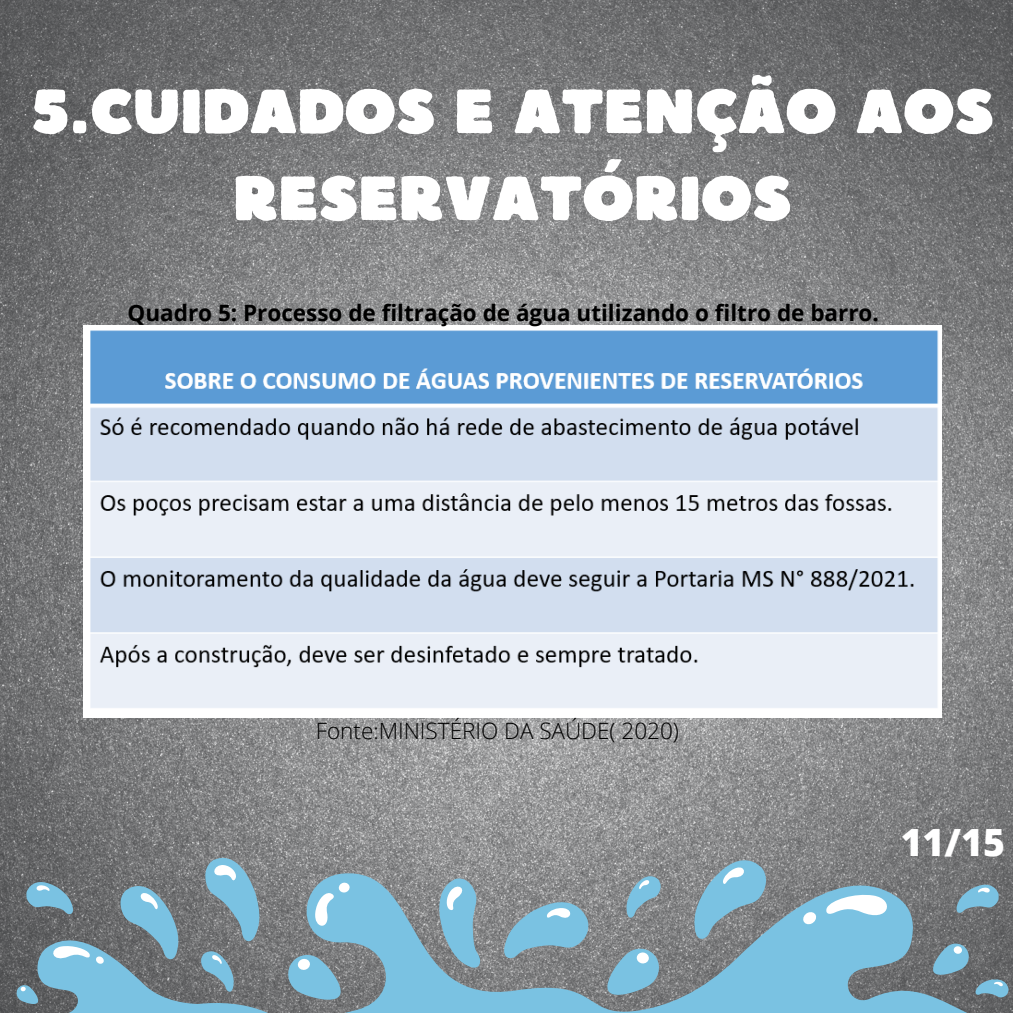
<style>
.page{position:relative;width:1013px;height:1013px;background:#fff}
.page>*{position:absolute;margin:0;border:0;box-sizing:border-box;transform-origin:0 0}
.t1{font:62.25px/86.9px "Boulder";color:#fff;text-align:center}
.t2{font:800 37.5px "Open Sans";color:#fff}
.t3{font:700 22.5px "Open Sans";color:#000}
.t4{font:300 22.5px "Open Sans";color:#000}
</style>
<div class="page">
<img style="left:0;top:0;width:1012px;height:1012px">
<svg style="left:7px;top:859px;width:1005px;height:153px;background:#79929e"></svg>
<svg style="left:285px;top:952px;width:60px;height:52px;background:#7da1b2"></svg>
<svg style="left:313px;top:882px;width:37px;height:48px"></svg>
<svg style="left:501px;top:886px;width:91px;height:74px;background:#85a3b1"></svg>
<svg style="left:825px;top:892px;width:70px;height:31px"></svg>
<svg style="left:802px;top:911px;width:14px;height:14px"></svg>
<svg style="left:428px;top:875px;width:54px;height:95px;background:#85a7b7"></svg>
<svg style="left:603px;top:945px;width:58px;height:55px;background:#80a4b4"></svg>
<svg style="left:693px;top:841px;width:77px;height:101px;background:#839fac"></svg>
<svg style="left:15px;top:983px;width:25px;height:23px"></svg>
<svg style="left:930px;top:941px;width:79px;height:58px;background:#6e818a"></svg>
<svg style="left:117px;top:870px;width:63px;height:93px;background:#76909d"></svg>
<svg style="left:955px;top:876px;width:45px;height:38px;background:#7795a4"></svg>
<svg style="left:199px;top:844px;width:62px;height:149px;background:#7c939e"></svg>
<svg style="left:48px;top:944px;width:56px;height:20px"></svg>
<svg style="left:24px;top:872px;width:50px;height:43px;background:#728f9d"></svg>
<svg style="left:625px;top:867px;width:38px;height:52px;background:#859fab"></svg>
<img style="left:83px;top:326px;width:858px;height:392px">
<p class="t1" style="left:31px;top:65px;width:964px">5.CUIDADOS E ATENÇÃO AOS<br>RESERVATÓRIOS</p>
<p class="t3" style="left:128px;top:296px;width:753px">Quadro 5: Processo de filtração de água utilizando o filtro de barro.</p>
<p class="t4" style="left:316px;top:714px;width:364px">Fonte:MINISTÉRIO DA SAÚDE( 2020)</p>
<p class="t2" style="left:900px;top:815px;width:106px">11/15</p>
</div>
